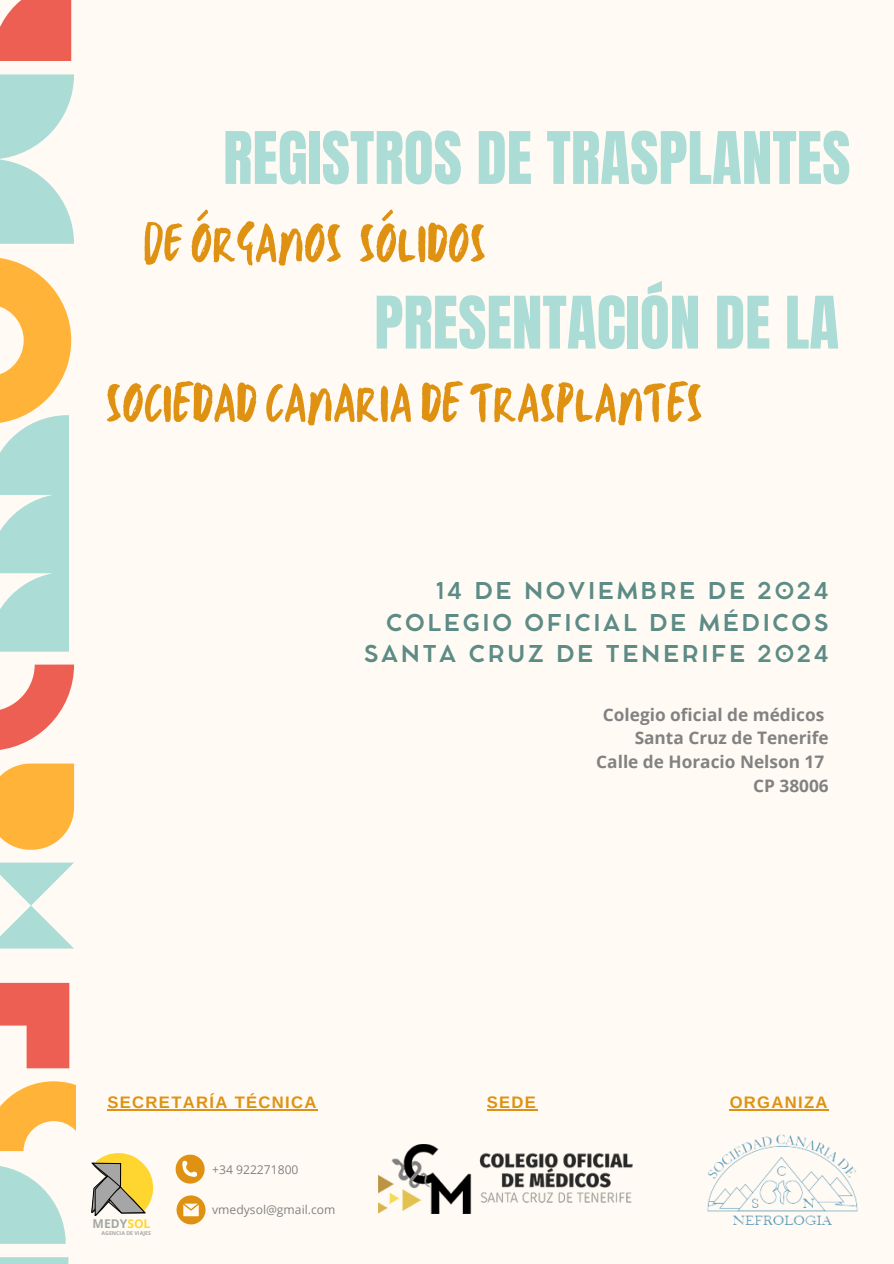
<style>
.page{position:relative;width:894px;height:1264px;background:#fff}
.page>*{position:absolute;margin:0;border:0;box-sizing:border-box;transform-origin:0 0}
.t1{font:61.5px "Anton";color:#acdcd6}
.t2{font:55.5px "TC Milo Regular";color:#df9112}
.t3{font:700 22.95px/31.5px "Cocomat Pro";letter-spacing:.115em;color:#5d8b85;text-align:right}
.t4{font:700 17.25px/23.7px "Open Sans";color:#828282;text-align:right}
.t5{font:700 16.65px "Arimo";letter-spacing:.08em;color:#df9112}
.t6{font:12.15px "Open Sans";color:#828282}
.t7{font:700 12.15px "Open Sans";color:#a6a6a6}
.t8{font:700 5.25px "Open Sans";color:#a6a6a6}
.s1{color:#ffd630}
</style>
<div class="page">
<div style="left:0;top:0;width:893px;height:1263px;background:#fffbf4"></div>
<svg style="left:0;top:258px;width:71px;height:393px"></svg>
<div style="left:0;top:0;width:71px;height:61px;background:#ec5f52"></div>
<svg style="left:0;top:74px;width:74px;height:170px"></svg>
<svg style="left:0;top:664px;width:74px;height:86px"></svg>
<svg style="left:0;top:763px;width:74px;height:86px;background:#ffb94b"></svg>
<svg style="left:0;top:862px;width:74px;height:86px"></svg>
<svg style="left:0;top:982px;width:69px;height:86px"></svg>
<svg style="left:0;top:1081px;width:75px;height:70px"></svg>
<svg style="left:0;top:1166px;width:65px;height:77px"></svg>
<svg style="left:0;top:1257px;width:68px;height:6px"></svg>
<svg style="left:91px;top:1153px;width:63px;height:62px"></svg>
<img style="left:378px;top:1144px;width:254px;height:69px">
<img style="left:707px;top:1134px;width:150px;height:90px">
<svg style="left:175px;top:1154px;width:29px;height:29px"></svg>
<svg style="left:176px;top:1195px;width:29px;height:29px"></svg>
<hr style="left:107px;top:1109px;width:211px;height:1px;background:#df9112">
<hr style="left:486px;top:1109px;width:51px;height:1px;background:#df9112">
<hr style="left:729px;top:1109px;width:99px;height:1px;background:#df9112">
<p class="t1" style="left:223px;top:114px;width:628px">REGISTROS DE TRASPLANTES</p>
<p class="t2" style="left:143px;top:206px;width:344px">deÓRGANOS SÓLIDOS</p>
<h1 class="t1" style="left:374px;top:278px;width:466px">PRESENTACIÓN DE LA</h1>
<h1 class="t2" style="left:106px;top:366px;width:598px">SOCIEDADCANARIA DE TRASPLANTES</h1>
<p class="t3" style="left:363px;top:577px;width:466px">14 DE NOVIEMBRE DE 2024<br>COLEGIO OFICIAL DE MÉDICOS<br>SANTA CRUZ DE TENERIFE 2024</p>
<h3 class="t5" style="left:107px;top:1093px;width:211px">SECRETARÍA TÉCNICA</h3>
<h1 class="t7" style="left:93px;top:1214px;width:59px">MEDY<span class="s1">SOL</span></h1>
<h2 class="t8" style="left:102px;top:1229px;width:51px">AGENCIA DE VIAJES</h2>
<h5 class="t6" style="left:212px;top:1160px;width:88px">+34 922271800</h5>
<p class="t6" style="left:212px;top:1200px;width:125px">vmedysol@gmail.com</p>
<p class="t4" style="left:596px;top:702px;width:234px">Colegio oficial de médicos<br>Santa Cruz de Tenerife<br>Calle de Horacio Nelson 17<br>CP 38006</p>
<p class="t5" style="left:486px;top:1093px;width:51px">SEDE</p>
<p class="t5" style="left:729px;top:1093px;width:99px">ORGANIZA</p>
</div>
